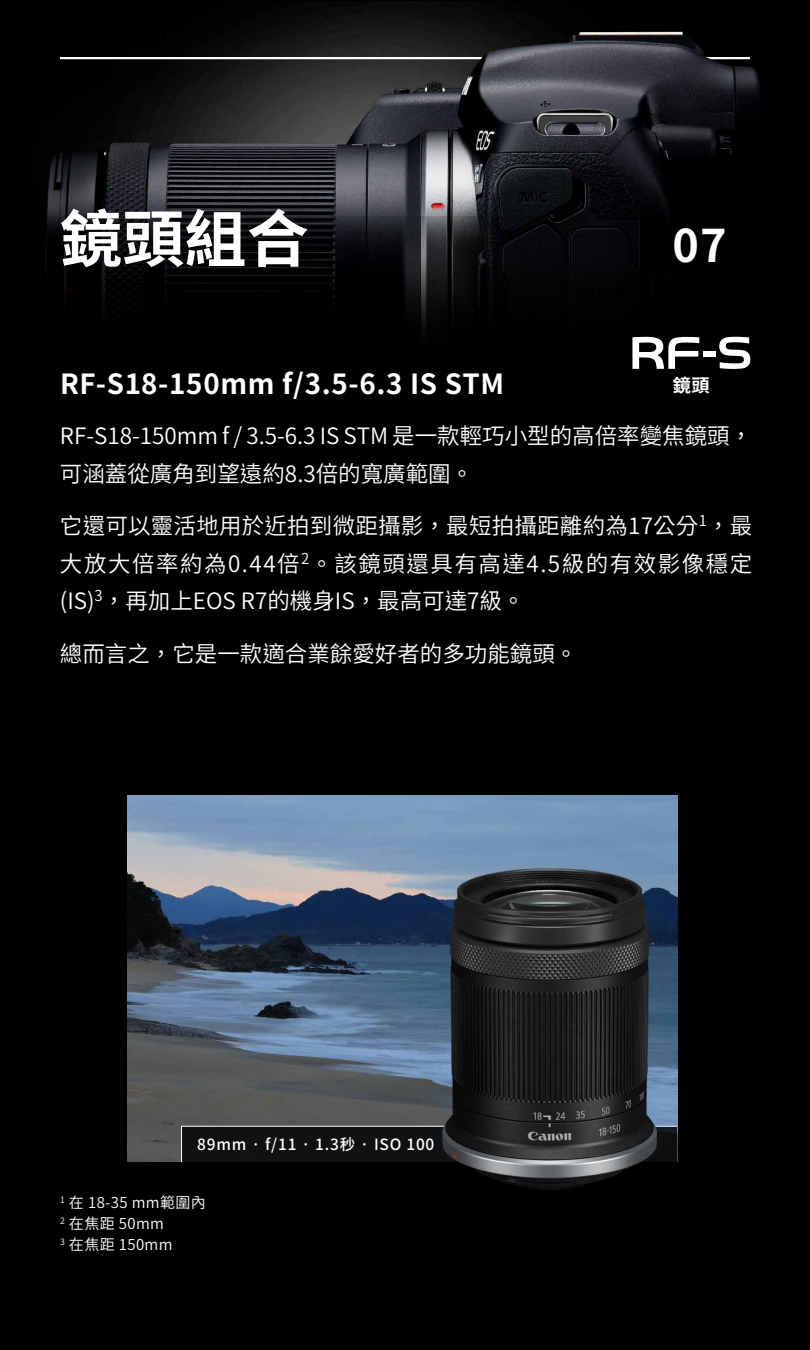
<style>
.page{position:relative;width:810px;height:1350px;background:#000}
.page>*{position:absolute;margin:0;border:0;box-sizing:border-box;transform-origin:0 0}
.t1{font:700 62.18px "Source Han Sans TW";color:#fff}
.t2{font:700 45px "Source Han Sans TW";color:#fff}
.t3{font:700 27.75px "Source Han Sans TW";letter-spacing:.025em;color:#fff}
.t4{font:22.5px/37.5px "Source Han Sans TW";color:#fff}
.t5{font:700 18.15px "Source Han Sans TW";color:#fff}
.t6{font:500 15.45px "Source Han Sans TW";letter-spacing:.05em;color:#fff}
.t7{font:15px/21px "Source Han Sans TW";letter-spacing:.025em;color:#fff}
</style>
<div class="page">
<img style="left:46px;top:2px;width:714px;height:214px">
<svg style="left:60px;top:57px;width:422px;height:2px"></svg>
<svg style="left:706px;top:57px;width:44px;height:2px"></svg>
<img style="left:127px;top:795px;width:550px;height:367px">
<svg style="left:181px;top:1126px;width:497px;height:37px"></svg>
<img style="left:443px;top:868px;width:213px;height:322px">
<svg style="left:632px;top:337px;width:67px;height:32px"></svg>
<svg style="left:719px;top:337px;width:31px;height:32px"></svg>
<div style="left:703px;top:351px;width:13px;height:6px;background:#fff"></div>
<h1 class="t1" style="left:60px;top:204px;width:250px">鏡頭組合</h1>
<p class="t3" style="left:60px;top:368px;width:446px">RF-S18-150mm f/3.5-6.3 IS STM</p>
<h2 class="t2" style="left:673px;top:220px;width:56px">07</h2>
<p class="t5" style="left:673px;top:375px;width:38px">鏡頭</p>
<p class="t4" style="left:60px;top:418px;width:694px">RF-S18-150mm f / 3.5-6.3 IS STM 是一款輕巧小型的高倍率變焦鏡頭，可涵蓋從廣角到望遠約8.3倍的寬廣範圍。</p>
<p class="t4" style="left:60px;top:508px;width:694px;text-align:justify">它還可以靈活地用於近拍到微距攝影，最短拍攝距離約為17公分<sup>1</sup>，最大放大倍率約為0.44倍<sup>2</sup>。該鏡頭還具有高達4.5級的有效影像穩定(IS)<sup>3</sup>，再加上EOS R7的機身IS，最高可達7級。</p>
<p class="t4" style="left:60px;top:635px;width:519px">總而言之，它是一款適合業餘愛好者的多功能鏡頭。</p>
<p class="t6" style="left:197px;top:1136px;width:239px">89mm · f/11 · 1.3秒 · ISO 100</p>
<p class="t7" style="left:60px;top:1192px;width:147px"><sup>1</sup> 在 18-35 mm範圍內<br><sup>2</sup> 在焦距 50mm<br><sup>3</sup> 在焦距 150mm</p>
</div>
